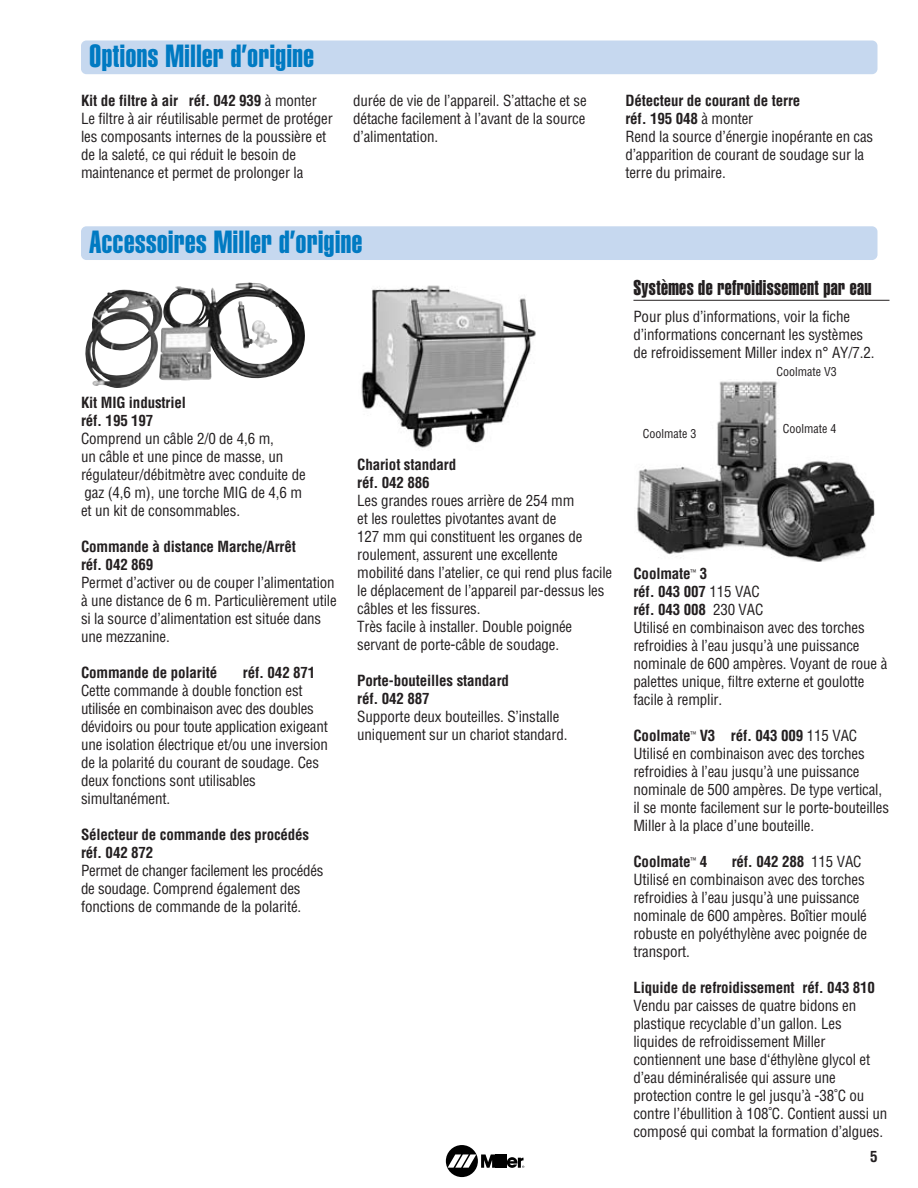
<style>
.page{position:relative;width:918px;height:1188px;background:#fff}
.page>*{position:absolute;margin:0;border:0;box-sizing:border-box;transform-origin:0 0}
.t1{font:31.5px "Helvetica Extra Compressed";letter-spacing:.02em;color:#007ac2}
.t2{font:21px "Helvetica Extra Compressed";letter-spacing:.02em;color:#231f20}
.t3{font:condensed 15px/18px "Helvetica";letter-spacing:-.01em;color:#231f20}
.t4{font:700 condensed 15px/18px "Helvetica";letter-spacing:-.01em;color:#231f20}
.t5{font:condensed 12px "Helvetica";color:#231f20}
.s1{font-weight:700}
</style>
<div class="page">
<div style="left:81px;top:40px;width:797px;height:34px;background:#c6d8ef;border-radius:5px"></div>
<div style="left:81px;top:226px;width:797px;height:34px;background:#c6d8ef;border-radius:5px"></div>
<div style="left:446px;top:1145px;width:32px;height:32px;background:#000;border-radius:50%"></div>
<hr style="left:500px;top:1154px;width:3px;height:14px;background:#000">
<hr style="left:503px;top:1154px;width:4px;height:14px;background:#000">
<svg style="left:448px;top:1154px;width:51px;height:14px"></svg>
<svg style="left:507px;top:1157px;width:17px;height:11px"></svg>
<hr style="left:633px;top:300px;width:256px;height:1px;background:#231f20">
<img style="left:637px;top:381px;width:238px;height:180px">
<img style="left:361px;top:285px;width:175px;height:164px">
<img style="left:159px;top:282px;width:146px;height:99px">
<h1 class="t1" style="left:90px;top:45px;width:226px">Options Miller d’origine</h1>
<p class="t3" style="left:81px;top:93px;width:253px"><span class="s1">Kit de filtre à air réf. 042 939</span> à monter Le filtre à air réutilisable permet de protéger les composants internes de la poussière et de la saleté, ce qui réduit le besoin de maintenance et permet de prolonger la</p>
<p class="t3" style="left:353px;top:93px;width:235px;text-align:justify">durée de vie de l’appareil. S’attache et se détache facilement à l’avant de la source d’alimentation.</p>
<p class="t3" style="left:625px;top:93px;width:249px"><span class="s1">Détecteur de courant de terre<br>réf. 195 048</span> à monter<br>Rend la source d’énergie inopérante en cas d’apparition de courant de soudage sur la terre du primaire.</p>
<h1 class="t1" style="left:90px;top:231px;width:274px">Accessoires Miller d’origine</h1>
<p class="t4" style="left:81px;top:394px;width:106px">Kit MIG industriel réf. 195 197</p>
<p class="t3" style="left:81px;top:430px;width:226px">Comprend un câble 2/0 de 4,6 m,<br>un câble et une pince de masse, un régulateur/débitmètre avec conduite de gaz (4,6 m), une torche MIG de 4,6 m et un kit de consommables.</p>
<p class="t4" style="left:81px;top:538px;width:216px">Commande à distance Marche/Arrêt réf. 042 869</p>
<p class="t3" style="left:81px;top:574px;width:257px">Permet d’activer ou de couper l’alimentation à une distance de 6 m. Particulièrement utile si la source d’alimentation est située dans une mezzanine.</p>
<p class="t4" style="left:81px;top:664px;width:138px">Commande de polarité</p>
<p class="t4" style="left:243px;top:664px;width:74px">réf. 042 871</p>
<p class="t3" style="left:81px;top:682px;width:249px">Cette commande à double fonction est utilisée en combinaison avec des doubles dévidoirs ou pour toute application exigeant une isolation électrique et/ou une inversion de la polarité du courant de soudage. Ces deux fonctions sont utilisables simultanément.</p>
<p class="t4" style="left:81px;top:826px;width:230px">Sélecteur de commande des procédés réf. 042 872</p>
<p class="t3" style="left:81px;top:862px;width:244px">Permet de changer facilement les procédés de soudage. Comprend également des fonctions de commande de la polarité.</p>
<p class="t4" style="left:357px;top:457px;width:100px">Chariot standard réf. 042 886</p>
<p class="t3" style="left:357px;top:493px;width:257px">Les grandes roues arrière de 254 mm<br>et les roulettes pivotantes avant de<br>127 mm qui constituent les organes de roulement, assurent une excellente<br>mobilité dans l’atelier, ce qui rend plus facile le déplacement de l’appareil par-dessus les câbles et les fissures.<br>Très facile à installer. Double poignée servant de porte-câble de soudage.</p>
<p class="t4" style="left:357px;top:673px;width:153px">Porte-bouteilles standard réf. 042 887</p>
<p class="t3" style="left:357px;top:709px;width:212px">Supporte deux bouteilles. S’installe uniquement sur un chariot standard.</p>
<h2 class="t2" style="left:633px;top:280px;width:240px">Systèmes de refroidissement par eau</h2>
<p class="t3" style="left:633px;top:308px;width:242px">Pour plus d’informations, voir la fiche d’informations concernant les systèmes de refroidissement Miller index n° AY/7.2.</p>
<p class="t5" style="left:643px;top:429px;width:55px">Coolmate 3</p>
<p class="t5" style="left:776px;top:367px;width:62px">Coolmate V3</p>
<p class="t5" style="left:783px;top:424px;width:55px">Coolmate 4</p>
<p class="t3" style="left:633px;top:566px;width:255px"><span class="s1">Coolmate</span><sup>™</sup> <span class="s1">3<br>réf. 043 007</span> 115 VAC<br><span class="s1">réf. 043 008</span> 230 VAC<br>Utilisé en combinaison avec des torches refroidies à l’eau jusqu’à une puissance nominale de 600 ampères. Voyant de roue à palettes unique, filtre externe et goulotte facile à remplir.</p>
<p class="t3" style="left:633px;top:728px;width:257px"><span class="s1">Coolmate</span><sup>™</sup> <span class="s1">V3 réf. 043 009</span> 115 VAC Utilisé en combinaison avec des torches refroidies à l’eau jusqu’à une puissance nominale de 500 ampères. De type vertical, il se monte facilement sur le porte-bouteilles Miller à la place d’une bouteille.</p>
<p class="t4" style="left:633px;top:854px;width:75px">Coolmate<sup>™</sup> 4</p>
<p class="t3" style="left:633px;top:854px;width:235px;text-indent:98px"><span class="s1">réf. 042 288</span> 115 VAC<br>Utilisé en combinaison avec des torches refroidies à l’eau jusqu’à une puissance nominale de 600 ampères. Boîtier moulé robuste en polyéthylène avec poignée de transport.</p>
<p class="t4" style="left:633px;top:980px;width:243px">Liquide de refroidissement réf. 043 810</p>
<p class="t3" style="left:633px;top:998px;width:255px">Vendu par caisses de quatre bidons en plastique recyclable d’un gallon. Les liquides de refroidissement Miller contiennent une base d‘éthylène glycol et d’eau déminéralisée qui assure une protection contre le gel jusqu’à -38˚C ou contre l’ébullition à 108˚C. Contient aussi un composé qui combat la formation d’algues.</p>
<p class="t4" style="left:870px;top:1149px;width:9px">5</p>
</div>
